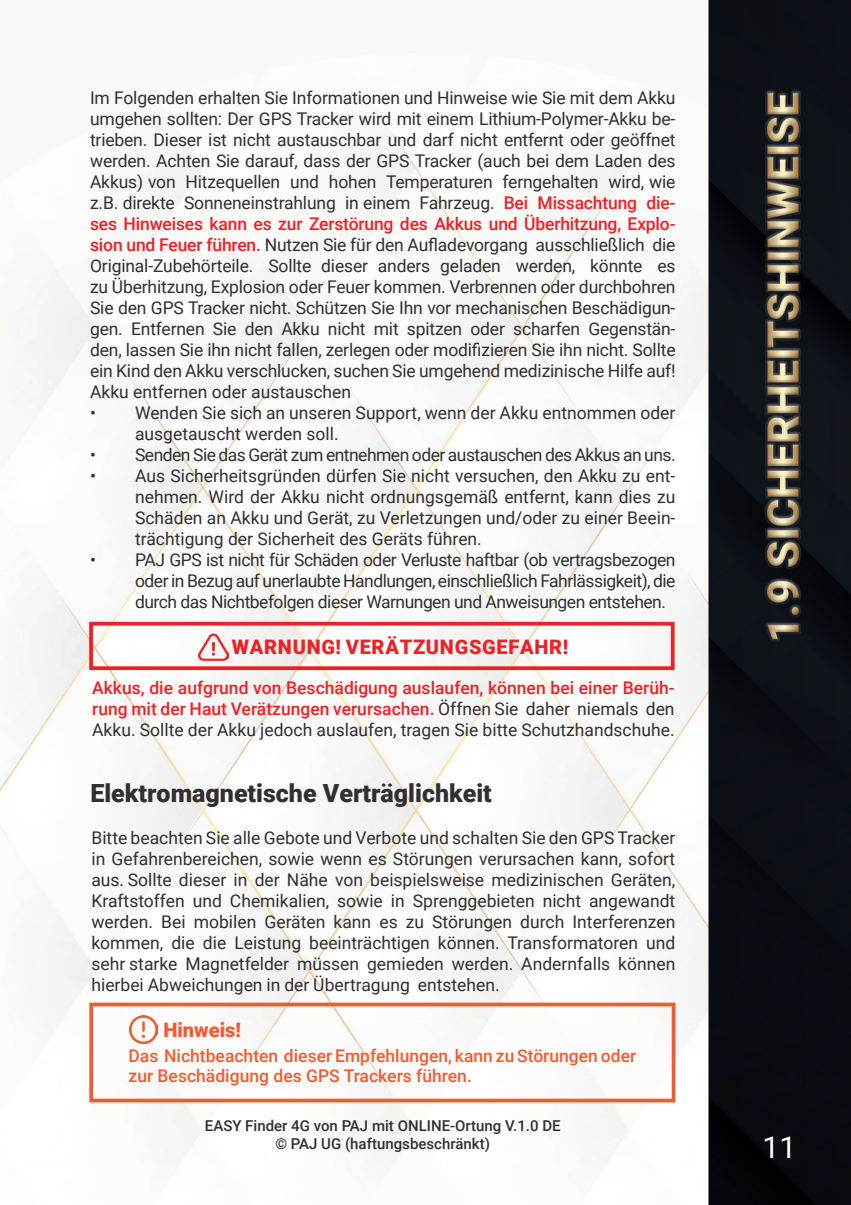
<style>
.page{position:relative;width:851px;height:1205px;background:#fff}
.page>*{position:absolute;margin:0;border:0;box-sizing:border-box;transform-origin:0 0}
.t1{font:30px "Roboto";color:#fff}
.t2{font:900 25px "Roboto";color:#312f30}
.t3{font:900 20px "Roboto";letter-spacing:.035em;color:#ee2025}
.t4{font:900 20px "Roboto";color:#f15b31}
.t5{font:17.5px/21px "Roboto";color:#312f30;text-align:justify}
.t6{font:500 17.5px/21px "Roboto";color:#ee2025;text-align:justify}
.t7{font:500 17.5px/20px "Roboto";color:#f15b31}
.t8{font:17.5px "Roboto";letter-spacing:-.03em;color:#312f30}
.t9{font:500 15px "Roboto";color:#312f30}
.s1{font-weight:500;color:#ee2025}
.s2{font-weight:400;color:#312f30}
</style>
<div class="page">
<img style="left:0;top:0;width:850px;height:1205px">
<div style="left:89px;top:1002px;width:586px;height:100px;border:4px solid #f15b31"></div>
<div style="left:89px;top:622px;width:585px;height:48px;border:4px solid #ee2025"></div>
<img style="left:198px;top:633px;width:30px;height:29px">
<img style="left:129px;top:1015px;width:29px;height:29px">
<p class="t5" style="left:90px;top:86px;width:587px">Im Folgenden erhalten Sie Informationen und Hinweise wie Sie mit dem Akku umgehen sollten: Der GPS Tracker wird mit einem Lithium-Polymer-Akku be&shy;trieben. Dieser ist nicht austauschbar und darf nicht entfernt oder geöffnet werden. Achten Sie darauf, dass der GPS Tracker (auch bei dem Laden des Akkus) von Hitzequellen und hohen Temperaturen ferngehalten wird, wie z.B. direkte Sonneneinstrahlung in einem Fahrzeug. <span class="s1">Bei Missachtung die&shy;ses Hinweises kann es zur Zerstörung des Akkus und Überhitzung, Explo&shy;sion und Feuer führen.</span> Nutzen Sie für den Aufladevorgang ausschließlich die Original-Zubehörteile. Sollte dieser anders geladen werden, könnte es zu Überhitzung, Explosion oder Feuer kommen. Verbrennen oder durchbohren Sie den GPS Tracker nicht. Schützen Sie Ihn vor mechanischen Beschädigun&shy;gen. Entfernen Sie den Akku nicht mit spitzen oder scharfen Gegenstän&shy;den, lassen Sie ihn nicht fallen, zerlegen oder modifizieren Sie ihn nicht. Sollte ein Kind den Akku verschlucken, suchen Sie umgehend medizinische Hilfe auf!</p>
<p class="t5" style="left:90px;top:380px;width:262px">Akku entfernen oder austauschen</p>
<p class="t5" style="left:135px;top:401px;width:541px;text-indent:-45px">• Wenden Sie sich an unseren Support, wenn der Akku entnommen oder ausgetauscht werden soll.</p>
<p class="t8" style="left:90px;top:442px;width:587px">• Senden Sie das Gerät zum entnehmen oder austauschen des Akkus an uns.</p>
<p class="t5" style="left:135px;top:464px;width:542px;text-indent:-45px">• Aus Sicherheitsgründen dürfen Sie nicht versuchen, den Akku zu ent&shy;nehmen. Wird der Akku nicht ordnungsgemäß entfernt, kann dies zu Schäden an Akku und Gerät, zu Verletzungen und/oder zu einer Beein&shy;trächtigung der Sicherheit des Geräts führen.</p>
<p class="t5" style="left:135px;top:548px;width:542px;text-indent:-45px">• PAJ GPS ist nicht für Schäden oder Verluste haftbar (ob vertragsbezogen oder in Bezug auf unerlaubte Handlungen, einschließlich Fahrlässigkeit), die durch das Nichtbefolgen dieser Warnungen und Anweisungen entstehen.</p>
<p class="t3" style="left:232px;top:633px;width:338px">WARNUNG! VERÄTZUNGSGEFAHR!</p>
<p class="t6" style="left:92px;top:677px;width:584px">Akkus, die aufgrund von Beschädigung auslaufen, können bei einer Berüh&shy;rung mit der Haut Verätzungen verursachen. <span class="s2">Öffnen Sie daher niemals den Akku. Sollte der Akku jedoch auslaufen, tragen Sie bitte Schutzhandschuhe.</span></p>
<p class="t2" style="left:90px;top:775px;width:403px">Elektromagnetische Verträglichkeit</p>
<p class="t5" style="left:91px;top:827px;width:585px">Bitte beachten Sie alle Gebote und Verbote und schalten Sie den GPS Tracker in Gefahrenbereichen, sowie wenn es Störungen verursachen kann, sofort aus. Sollte dieser in der Nähe von beispielsweise medizinischen Geräten, Kraftstoffen und Chemikalien, sowie in Sprenggebieten nicht angewandt werden. Bei mobilen Geräten kann es zu Störungen durch Interferenzen kommen, die die Leistung beeinträchtigen können. Transformatoren und sehr starke Magnetfelder müssen gemieden werden. Andernfalls können hierbei Abweichungen in der Übertragung entstehen.</p>
<p class="t4" style="left:163px;top:1015px;width:79px">Hinweis!</p>
<p class="t7" style="left:128px;top:1045px;width:509px">Das Nichtbeachten dieser Empfehlungen, kann zu Störungen oder zur Beschädigung des GPS Trackers führen.</p>
<p class="t9" style="left:205px;top:1115px;width:357px">EASY Finder 4G von PAJ mit ONLINE-Ortung V.1.0 DE</p>
<p class="t9" style="left:275px;top:1133px;width:216px">© PAJ UG (haftungsbeschränkt)</p>
<p class="t1" style="left:762px;top:1126px;width:35px">11</p>
</div>
